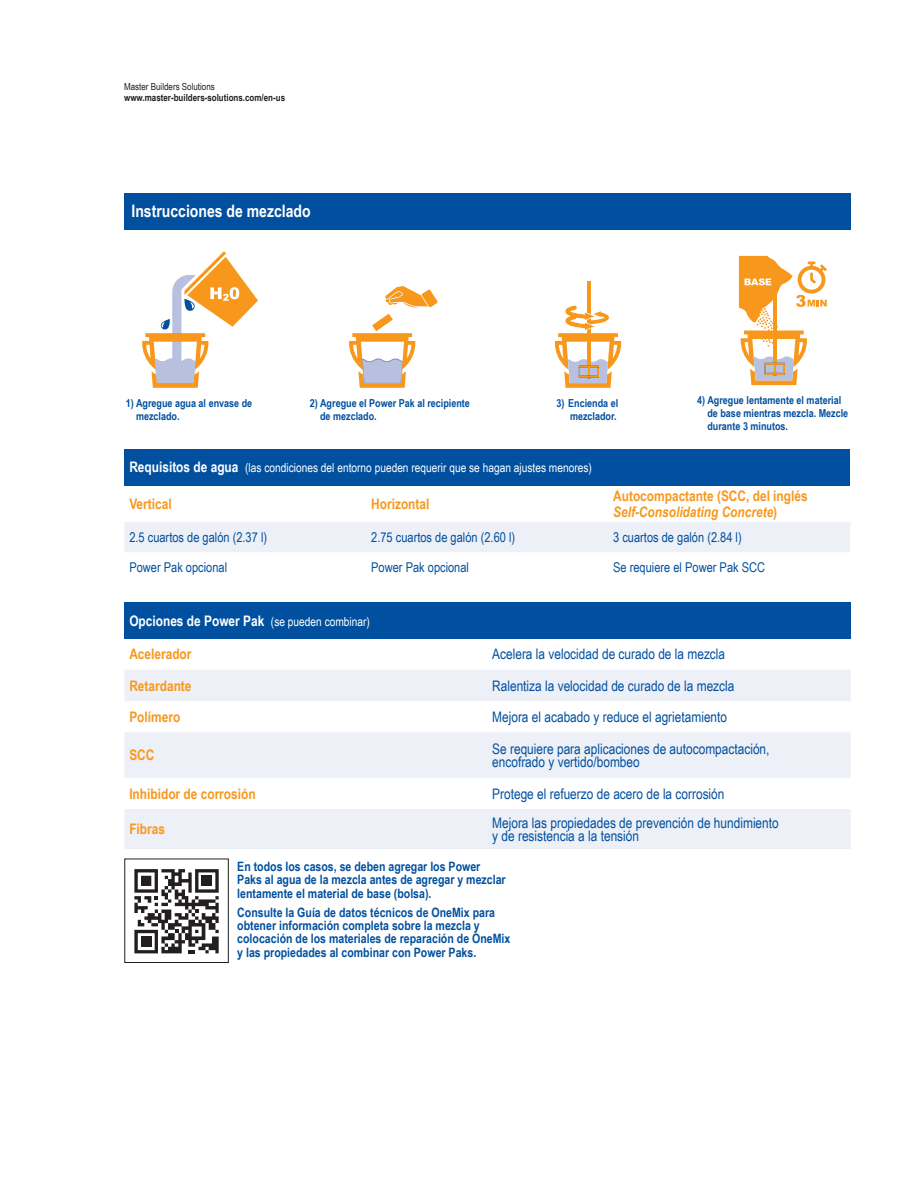
<style>
.page{position:relative;width:918px;height:1188px;background:#fff}
.page>*{position:absolute;margin:0;border:0;box-sizing:border-box;transform-origin:0 0}
.t1{font:700 17.1px "Arial Narrow";color:#fff}
.t2{font:14.55px/13.2px "Arial Narrow";color:#01509f}
.t3{font:700 14.55px/16.5px "Arial Narrow";color:#f7981d}
.t4{font:700 14.55px "Arial Narrow";color:#fff}
.t5{font:13.5px "Arial Narrow";color:#01509f}
.t6{font:700 12.9px/13.2px "Arial Narrow";color:#01509f}
.t7{font:12.45px "Arial Narrow";color:#fff}
.t8{font:700 10.95px/13.2px "Arial Narrow";color:#01509f}
.t9{font:700 9.75px "Arial Narrow";color:#231f20}
.t10{font:9.75px "Arial Narrow";color:#231f20}
.s1{font-weight:700;font-size:14.55px}
.s2{font-style:italic}
.s3{font-weight:400;font-size:12.45px}
</style>
<div class="page">
<div style="left:125px;top:194px;width:726px;height:36px;background:#01509f"></div>
<hr style="left:587px;top:281px;width:4px;height:84px;background:#f7981d">
<svg style="left:555px;top:305px;width:66px;height:83px"></svg>
<svg style="left:739px;top:256px;width:88px;height:129px"></svg>
<svg style="left:385px;top:286px;width:53px;height:22px"></svg>
<svg style="left:349px;top:314px;width:66px;height:74px"></svg>
<svg style="left:142px;top:251px;width:116px;height:137px"></svg>
<div style="left:125px;top:449px;width:725px;height:36px;background:#01509f"></div>
<div style="left:125px;top:522px;width:725px;height:30px;background:#eef0f7"></div>
<div style="left:125px;top:602px;width:726px;height:37px;background:#01509f"></div>
<svg style="left:125px;top:670px;width:726px;height:179px;fill:#eef0f7"></svg>
<svg style="left:134px;top:869px;width:85px;height:84px"></svg>
<div style="left:141px;top:937px;width:10px;height:10px;background:#231f20"></div>
<div style="left:125px;top:859px;width:104px;height:104px;border:1px solid #231f20"></div>
<p class="t10" style="left:124px;top:79px;width:92px">Master Builders Solutions</p>
<p class="t9" style="left:124px;top:90px;width:162px">www.master-builders-solutions.com/en-us</p>
<p class="t1" style="left:131px;top:198px;width:181px">Instrucciones de mezclado</p>
<p class="t8" style="left:136px;top:396px;width:118px;text-indent:-10px">1) Agregue agua al envase de mezclado.</p>
<p class="t8" style="left:320px;top:396px;width:151px;text-indent:-10px">2) Agregue el Power Pak al recipiente de mezclado.</p>
<p class="t8" style="left:556px;top:396px;width:64px;text-align:right">3) Encienda el mezclador.</p>
<p class="t8" style="left:707px;top:393px;width:142px;text-indent:-10px">4) Agregue lentamente el material de base mientras mezcla. Mezcle durante 3 minutos.</p>
<p class="t7" style="left:129px;top:459px;width:464px"><span class="s1">Requisitos de agua</span> (las condiciones del entorno pueden requerir que se hagan ajustes menores)</p>
<p class="t3" style="left:129px;top:495px;width:44px">Vertical</p>
<p class="t3" style="left:371px;top:495px;width:60px">Horizontal</p>
<p class="t3" style="left:613px;top:487px;width:196px">Autocompactante (SCC, del inglés<br><span class="s2">Self-Consolidating Concrete</span>)</p>
<p class="t5" style="left:129px;top:527px;width:139px">2.5 cuartos de galón (2.37 l)</p>
<p class="t5" style="left:371px;top:527px;width:146px">2.75 cuartos de galón (2.60 l)</p>
<p class="t5" style="left:613px;top:527px;width:130px">3 cuartos de galón (2.84 l)</p>
<p class="t5" style="left:129px;top:558px;width:99px">Power Pak opcional</p>
<p class="t5" style="left:371px;top:558px;width:99px">Power Pak opcional</p>
<p class="t5" style="left:613px;top:558px;width:153px">Se requiere el Power Pak SCC</p>
<p class="t4" style="left:129px;top:609px;width:242px">Opciones de Power Pak <span class="s3">(se pueden combinar)</span></p>
<p class="t3" style="left:129px;top:645px;width:64px">Acelerador</p>
<p class="t2" style="left:492px;top:647px;width:234px">Acelera la velocidad de curado de la mezcla</p>
<p class="t3" style="left:129px;top:677px;width:64px">Retardante</p>
<p class="t2" style="left:492px;top:678px;width:244px">Ralentiza la velocidad de curado de la mezcla</p>
<p class="t3" style="left:129px;top:708px;width:52px">Polímero</p>
<p class="t2" style="left:492px;top:710px;width:236px">Mejora el acabado y reduce el agrietamiento</p>
<p class="t3" style="left:129px;top:746px;width:27px">SCC</p>
<p class="t2" style="left:492px;top:741px;width:279px">Se requiere para aplicaciones de autocompactación, encofrado y vertido/bombeo</p>
<p class="t3" style="left:129px;top:785px;width:128px">Inhibidor de corrosión</p>
<p class="t2" style="left:492px;top:786px;width:234px">Protege el refuerzo de acero de la corrosión</p>
<p class="t3" style="left:129px;top:820px;width:37px">Fibras</p>
<p class="t2" style="left:492px;top:816px;width:288px">Mejora las propiedades de prevención de hundimiento y de resistencia a la tensión</p>
<p class="t6" style="left:237px;top:860px;width:270px">En todos los casos, se deben agregar los Power<br>Paks al agua de la mezcla antes de agregar y mezclar lentamente el material de base (bolsa).</p>
<p class="t6" style="left:237px;top:905px;width:275px">Consulte la Guía de datos técnicos de OneMix para obtener información completa sobre la mezcla y colocación de los materiales de reparación de OneMix y las propiedades al combinar con Power Paks.</p>
</div>
